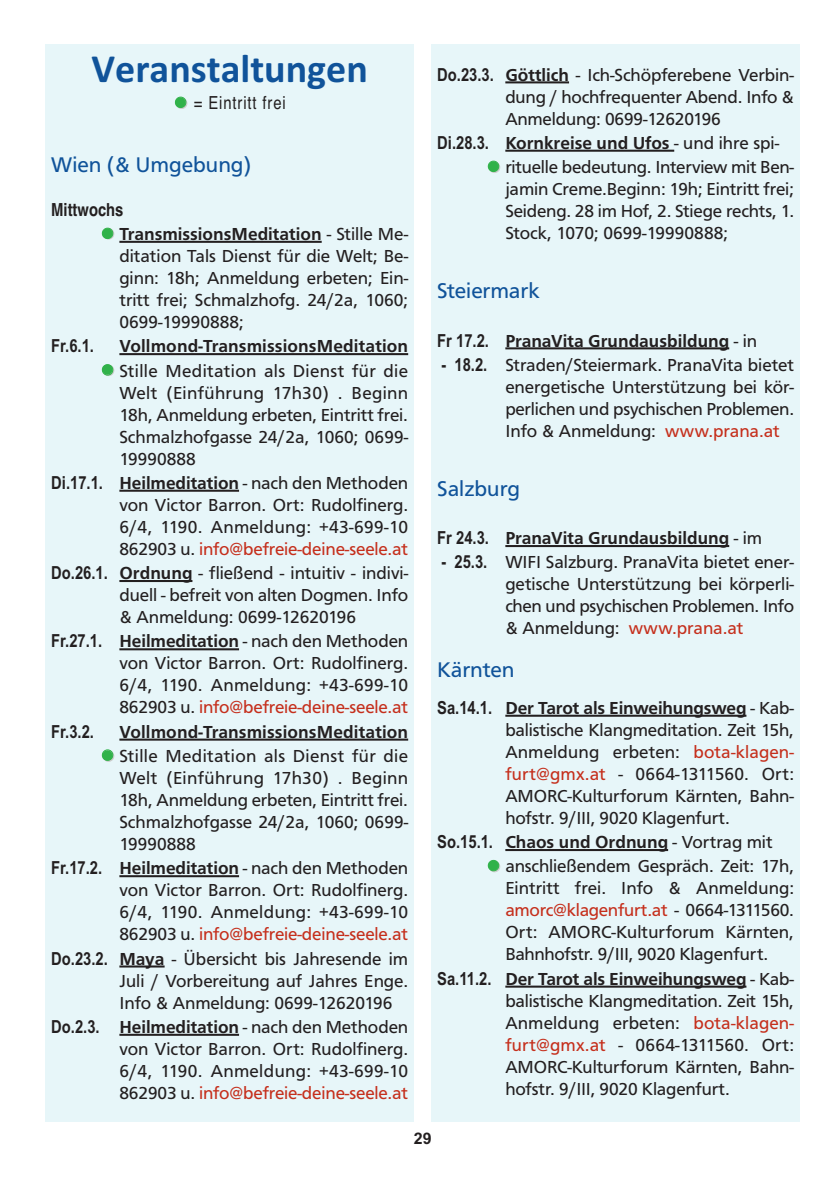
<style>
.page{position:relative;width:840px;height:1191px;background:#fff}
.page>*{position:absolute;margin:0;border:0;box-sizing:border-box;transform-origin:0 0}
.t1{font:700 40px "Calibri";color:#10539a}
.t2{font:22px "Carto Gothic Std";letter-spacing:-.005em;color:#10539a}
.t3{font:18px/22px "Carto Gothic Std";letter-spacing:-.005em;color:#231f20;text-align:justify}
.t4{font:700 18px "Carto Gothic Std";letter-spacing:.005em;color:#231f20}
.t5{font:700 18px "Arial Narrow";color:#231f20}
.t6{font:condensed 18px "Helvetica";letter-spacing:.05em;color:#231f20}
.t7{font:700 condensed 18px "Helvetica";color:#231f20}
.t8{font:700 16px "Arial";color:#231f20}
.s1{font-weight:700}
.s2{font-family:"Arial Narrow";font-weight:700}
.s3{color:#c52f1c}
.s4{font-family:"Arial Narrow"}
.s5{font-weight:400}
</style>
<div class="page">
<div style="left:45px;top:44px;width:369px;height:1077px;background:#e7f6f9"></div>
<hr style="left:119px;top:241px;width:202px;height:2px;background:#231f20">
<hr style="left:119px;top:353px;width:289px;height:2px;background:#231f20">
<hr style="left:119px;top:490px;width:120px;height:2px;background:#231f20">
<hr style="left:119px;top:580px;width:73px;height:2px;background:#231f20">
<hr style="left:119px;top:648px;width:120px;height:2px;background:#231f20">
<hr style="left:119px;top:738px;width:289px;height:2px;background:#231f20">
<hr style="left:119px;top:875px;width:120px;height:2px;background:#231f20">
<hr style="left:119px;top:965px;width:45px;height:2px;background:#231f20">
<hr style="left:119px;top:1033px;width:120px;height:2px;background:#231f20">
<div style="left:431px;top:44px;width:368px;height:1077px;background:#e7f6f9"></div>
<hr style="left:505px;top:81px;width:63px;height:2px;background:#231f20">
<hr style="left:505px;top:150px;width:168px;height:2px;background:#231f20">
<hr style="left:505px;top:347px;width:223px;height:2px;background:#231f20">
<hr style="left:505px;top:545px;width:223px;height:2px;background:#231f20">
<hr style="left:505px;top:714px;width:241px;height:2px;background:#231f20">
<hr style="left:505px;top:849px;width:162px;height:2px;background:#231f20">
<hr style="left:505px;top:985px;width:241px;height:2px;background:#231f20">
<h1 class="t1" style="left:92px;top:45px;width:278px">Veranstaltungen</h1>
<p class="t6" style="left:194px;top:92px;width:93px">= Eintritt frei</p>
<p class="t2" style="left:51px;top:156px;width:201px">Wien (&amp; Umgebung)</p>
<p class="t7" style="left:51px;top:199px;width:74px">Mittwochs</p>
<p class="t3" style="left:119px;top:224px;width:290px"><span class="s1">TransmissionsMeditation</span> - Stille Me&shy;ditation Tals Dienst für die Welt; Be&shy;ginn: 18h; Anmeldung erbeten; Ein&shy;tritt frei; Schmalzhofg. 24/2a, 1060; 0699-19990888;</p>
<p class="t5" style="left:51px;top:335px;width:44px">Fr.6.1.</p>
<p class="t4" style="left:119px;top:339px;width:290px">Vollmond-TransmissionsMeditation</p>
<p class="t3" style="left:119px;top:361px;width:290px">Stille Meditation als Dienst für die Welt (Einführung 17h30) . Beginn 18h, Anmeldung erbeten, Eintritt frei.<br>Schmalzhofgasse 24/2a, 1060; 0699- 19990888</p>
<p class="t3" style="left:119px;top:473px;width:290px;text-indent:-68px"><span class="s2">Di.17.1.</span> <span class="s1">Heilmeditation</span> - nach den Methoden von Victor Barron. Ort: Rudolfinerg.<br>6/4, 1190. Anmeldung: +43-699-10<br>862903 u. <span class="s3">info@befreie-deine-seele.at</span></p>
<p class="t3" style="left:119px;top:563px;width:290px;text-indent:-68px"><span class="s2">Do.26.1.</span> <span class="s1">Ordnung</span> - fließend - intuitiv - indivi&shy;duell - befreit von alten Dogmen. Info &amp; Anmeldung: 0699-12620196</p>
<p class="t3" style="left:119px;top:632px;width:290px;text-indent:-68px"><span class="s2">Fr.27.1.</span> <span class="s1">Heilmeditation</span> - nach den Methoden von Victor Barron. Ort: Rudolfinerg.<br>6/4, 1190. Anmeldung: +43-699-10<br>862903 u. <span class="s3">info@befreie-deine-seele.at</span></p>
<p class="t5" style="left:51px;top:721px;width:44px">Fr.3.2.</p>
<p class="t4" style="left:119px;top:725px;width:290px">Vollmond-TransmissionsMeditation</p>
<p class="t3" style="left:119px;top:746px;width:290px">Stille Meditation als Dienst für die Welt (Einführung 17h30) . Beginn 18h, Anmeldung erbeten, Eintritt frei.<br>Schmalzhofgasse 24/2a, 1060; 0699- 19990888</p>
<p class="t3" style="left:119px;top:858px;width:290px;text-indent:-68px"><span class="s2">Fr.17.2.</span> <span class="s1">Heilmeditation</span> - nach den Methoden von Victor Barron. Ort: Rudolfinerg.<br>6/4, 1190. Anmeldung: +43-699-10<br>862903 u. <span class="s3">info@befreie-deine-seele.at</span></p>
<p class="t3" style="left:119px;top:949px;width:290px;text-indent:-68px"><span class="s2">Do.23.2.</span> <span class="s1">Maya</span> - Übersicht bis Jahresende im Juli / Vorbereitung auf Jahres Enge.<br>Info &amp; Anmeldung: 0699-12620196</p>
<p class="t3" style="left:119px;top:1017px;width:290px;text-indent:-68px"><span class="s2">Do.2.3.</span> <span class="s1">Heilmeditation</span> - nach den Methoden von Victor Barron. Ort: Rudolfinerg.<br>6/4, 1190. Anmeldung: +43-699-10<br>862903 u. <span class="s3">info@befreie-deine-seele.at</span></p>
<p class="t3" style="left:505px;top:65px;width:290px;text-indent:-68px"><span class="s2">Do.23.3.</span> <span class="s1">Göttlich</span> - Ich-Schöpferebene Verbin&shy;dung / hochfrequenter Abend. Info &amp; Anmeldung: 0699-12620196</p>
<p class="t3" style="left:505px;top:132px;width:290px;line-height:24.2px;text-indent:-68px"><span class="s2">Di.28.3.</span> <span class="s1">Kornkreise und Ufos</span> - und ihre spi&shy;rituelle bedeutung. Interview mit Ben-</p>
<p class="t3" style="left:505px;top:179px;width:290px">jamin Creme.Beginn: 19h; Eintritt frei; Seideng. 28 im Hof, 2. Stiege rechts, 1.<br>Stock, 1070; 0699-19990888;</p>
<p class="t2" style="left:437px;top:282px;width:104px">Steiermark</p>
<p class="t4" style="left:437px;top:333px;width:321px"><span class="s4">Fr 17.2.</span> PranaVita Grundausbildung <span class="s5">- in</span></p>
<p class="t3" style="left:505px;top:355px;width:290px;text-indent:-64px"><span class="s2">- 18.2.</span> Straden/Steiermark. PranaVita bietet energetische Unterstützung bei kör&shy;perlichen und psychischen Problemen.<br>Info &amp; Anmeldung: <span class="s3">www.prana.at</span></p>
<p class="t2" style="left:437px;top:480px;width:84px">Salzburg</p>
<p class="t4" style="left:437px;top:531px;width:326px"><span class="s4">Fr 24.3.</span> PranaVita Grundausbildung <span class="s5">- im</span></p>
<p class="t3" style="left:505px;top:553px;width:290px;text-indent:-64px"><span class="s2">- 25.3.</span> WIFI Salzburg. PranaVita bietet ener&shy;getische Unterstützung bei körperli&shy;chen und psychischen Problemen. Info &amp; Anmeldung: <span class="s3">www.prana.at</span></p>
<p class="t2" style="left:437px;top:661px;width:79px">Kärnten</p>
<p class="t3" style="left:505px;top:698px;width:290px;text-indent:-68px"><span class="s2">Sa.14.1.</span> <span class="s1">Der Tarot als Einweihungsweg</span> - Kab&shy;balistische Klangmeditation. Zeit 15h, Anmeldung erbeten: <span class="s3">bota-klagen&shy;furt@gmx.at</span> - 0664-1311560. Ort:<br>AMORC-Kulturforum Kärnten, Bahn&shy;hofstr. 9/III, 9020 Klagenfurt.</p>
<p class="t3" style="left:505px;top:831px;width:290px;line-height:24.2px;text-indent:-68px"><span class="s2">So.15.1.</span> <span class="s1">Chaos und Ordnung</span> - Vortrag mit anschließendem Gespräch. Zeit: 17h,</p>
<p class="t3" style="left:505px;top:878px;width:290px">Eintritt frei. Info &amp; Anmeldung: <span class="s3">amorc@klagenfurt.at</span> - 0664-1311560.<br>Ort: AMORC-Kulturforum Kärnten, Bahnhofstr. 9/III, 9020 Klagenfurt.</p>
<p class="t3" style="left:505px;top:969px;width:290px;text-indent:-68px"><span class="s2">Sa.11.2.</span> <span class="s1">Der Tarot als Einweihungsweg</span> - Kab&shy;balistische Klangmeditation. Zeit 15h, Anmeldung erbeten: <span class="s3">bota-klagen&shy;furt@gmx.at</span> - 0664-1311560. Ort:<br>AMORC-Kulturforum Kärnten, Bahn&shy;hofstr. 9/III, 9020 Klagenfurt.</p>
<p class="t8" style="left:413px;top:1129px;width:19px">29</p>
</div>
